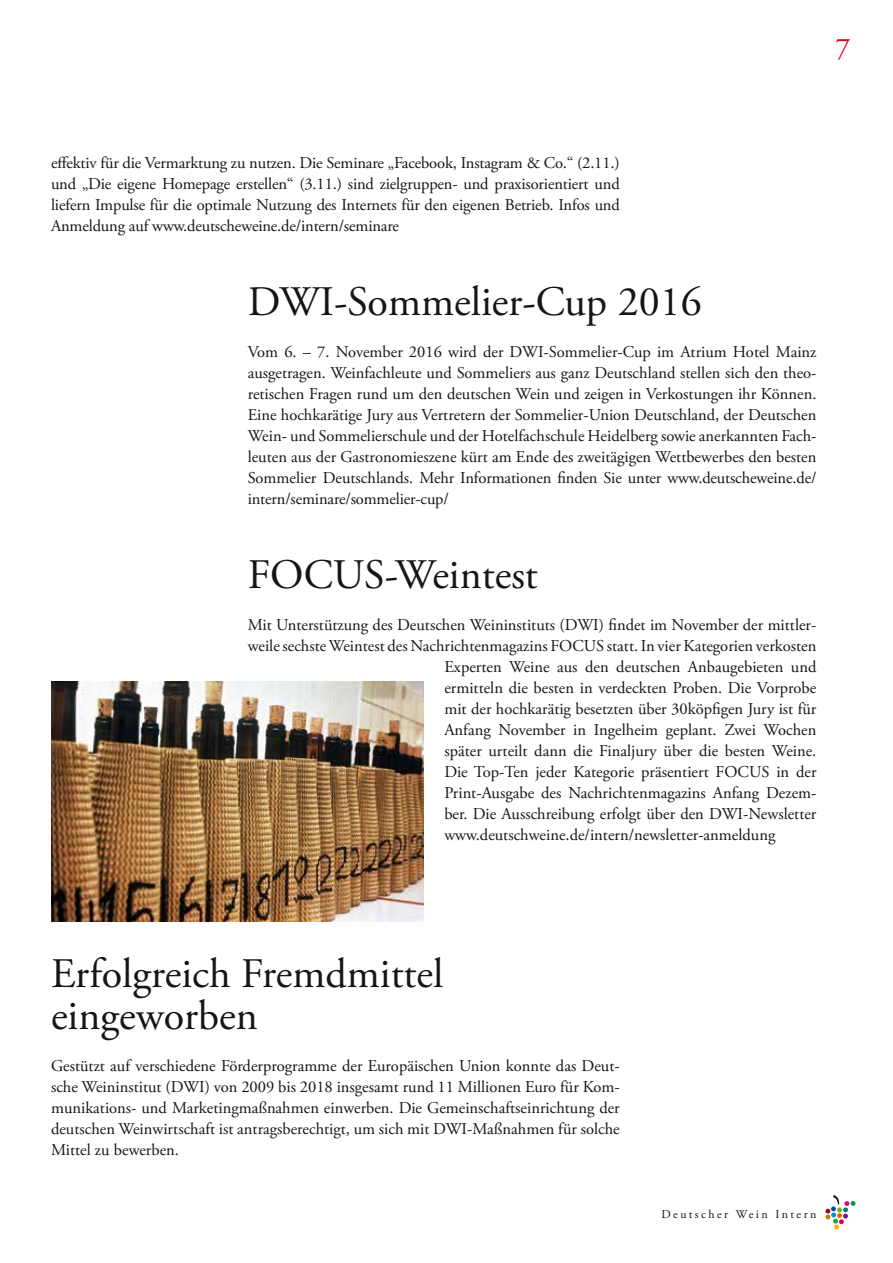
<style>
.page{position:relative;width:893px;height:1263px;background:#fff}
.page>*{position:absolute;margin:0;border:0;box-sizing:border-box;transform-origin:0 0}
.t1{font:42px/42px "Adobe Garamond Pro";color:#151513}
.t2{font:30px "Adobe Garamond Pro";color:#e50027}
.t3{font:16.5px/21px "Adobe Garamond Pro";color:#151513;text-align:justify}
.t4{font:12px "Adobe Garamond Pro";letter-spacing:.2em;color:#151513}
</style>
<div class="page">
<svg style="left:825px;top:1195px;width:30px;height:34px"></svg>
<img style="left:51px;top:681px;width:372px;height:240px">
<h2 class="t2" style="left:835px;top:30px;width:16px">7</h2>
<p class="t3" style="left:51px;top:153px;width:570px">effektiv für die Vermarktung zu nutzen. Die Seminare „Facebook, Instagram &amp; Co.“ (2.11.) und „Die eigene Homepage erstellen“ (3.11.) sind zielgruppen- und praxisorientiert und liefern Impulse für die optimale Nutzung des Internets für den eigenen Betrieb. Infos und Anmeldung auf www.deutscheweine.de/intern/seminare</p>
<h1 class="t1" style="left:248px;top:282px;width:456px">DWI-Sommelier-Cup 2016</h1>
<p class="t3" style="left:248px;top:342px;width:570px">Vom 6. – 7. November 2016 wird der DWI-Sommelier-Cup im Atrium Hotel Mainz ausgetragen. Weinfachleute und Sommeliers aus ganz Deutschland stellen sich den theo&shy;retischen Fragen rund um den deutschen Wein und zeigen in Verkostungen ihr Können.<br>Eine hochkarätige Jury aus Vertretern der Sommelier-Union Deutschland, der Deutschen Wein- und Sommelierschule und der Hotelfachschule Heidelberg sowie anerkannten Fach&shy;leuten aus der Gastronomieszene kürt am Ende des zweitägigen Wettbewerbes den besten Sommelier Deutschlands. Mehr Informationen finden Sie unter www.deutscheweine.de/ intern/seminare/sommelier-cup/</p>
<h1 class="t1" style="left:248px;top:555px;width:292px">FOCUS-Weintest</h1>
<p class="t3" style="left:248px;top:615px;width:570px">Mit Unterstützung des Deutschen Weininstituts (DWI) findet im November der mittler-</p>
<p class="t3" style="left:248px;top:636px;width:570px">weile sechste Weintest des Nachrichtenmagazins FOCUS statt. In vier Kategorien verkosten</p>
<p class="t3" style="left:444px;top:657px;width:374px">Experten Weine aus den deutschen Anbaugebieten und</p>
<p class="t3" style="left:444px;top:678px;width:374px">ermitteln die besten in verdeckten Proben. Die Vorprobe</p>
<p class="t3" style="left:444px;top:699px;width:374px">mit der hochkarätig besetzten über 30köpfigen Jury ist für</p>
<p class="t3" style="left:444px;top:720px;width:374px">Anfang November in Ingelheim geplant. Zwei Wochen</p>
<p class="t3" style="left:444px;top:741px;width:374px">später urteilt dann die Finaljury über die besten Weine.</p>
<p class="t3" style="left:444px;top:762px;width:374px">Die Top-Ten jeder Kategorie präsentiert FOCUS in der</p>
<p class="t3" style="left:444px;top:783px;width:374px">Print-Ausgabe des Nachrichtenmagazins Anfang Dezem-</p>
<p class="t3" style="left:444px;top:804px;width:374px">ber. Die Ausschreibung erfolgt über den DWI-Newsletter</p>
<p class="t3" style="left:444px;top:825px;width:333px">www.deutschweine.de/intern/newsletter-anmeldung</p>
<h1 class="t1" style="left:51px;top:954px;width:394px">Erfolgreich Fremdmittel eingeworben</h1>
<p class="t3" style="left:51px;top:1056px;width:570px">Gestützt auf verschiedene Förderprogramme der Europäischen Union konnte das Deut&shy;sche Weininstitut (DWI) von 2009 bis 2018 insgesamt rund 11 Millionen Euro für Kom&shy;munikations- und Marketingmaßnahmen einwerben. Die Gemeinschaftseinrichtung der deutschen Weinwirtschaft ist antragsberechtigt, um sich mit DWI-Maßnahmen für solche Mittel zu bewerben.</p>
<p class="t4" style="left:661px;top:1207px;width:156px">Deutscher Wein Intern</p>
</div>
